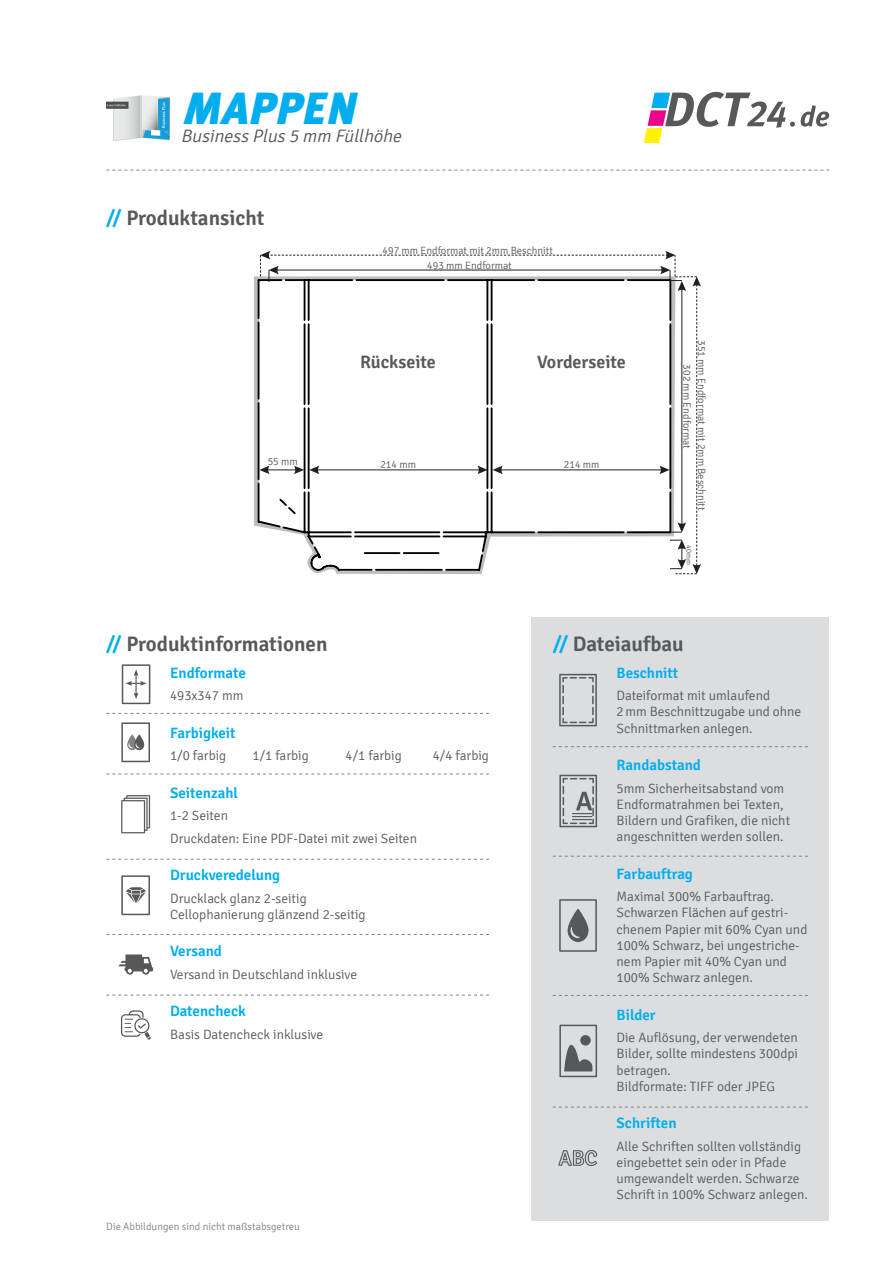
<style>
.page{position:relative;width:893px;height:1263px;background:#fff}
.page>*{position:absolute;margin:0;border:0;box-sizing:border-box;transform-origin:0 0}
.t1{font:italic 900 45px "Meta Plus";color:#00aeef}
.t2{font:600 21px "Signika";color:#57585a}
.t3{font:italic 300 18px "Signika";color:#57585a}
.t4{font:600 18px "Signika";color:#57585a}
.t5{font:600 15px "Signika";color:#00aeef}
.t6{font:300 13.5px/16.2px "Signika";color:#57585a}
.t7{font:300 10.5px "Signika";color:#57585a}
.t8{font:300 10.5px "Signika";color:#808285}
.t9{font:300 7.5px "Signika";color:#57585a}
.s1{color:#00aeef}
</style>
<div class="page">
<div style="left:531px;top:617px;width:298px;height:603px;background:#dcdddf"></div>
<img style="left:106px;top:95px;width:64px;height:46px">
<svg style="left:106px;top:170px;width:723px;height:1px"></svg>
<svg style="left:553px;top:746px;width:255px;height:1px"></svg>
<svg style="left:553px;top:856px;width:255px;height:1px"></svg>
<svg style="left:553px;top:995px;width:255px;height:1px"></svg>
<svg style="left:553px;top:1107px;width:255px;height:1px"></svg>
<svg style="left:106px;top:713px;width:383px;height:1px"></svg>
<svg style="left:106px;top:773px;width:383px;height:1px"></svg>
<svg style="left:106px;top:859px;width:383px;height:1px"></svg>
<svg style="left:106px;top:934px;width:383px;height:1px"></svg>
<svg style="left:106px;top:995px;width:383px;height:1px"></svg>
<svg style="left:122px;top:664px;width:28px;height:40px"></svg>
<svg style="left:121px;top:722px;width:29px;height:40px"></svg>
<svg style="left:121px;top:795px;width:29px;height:38px"></svg>
<svg style="left:121px;top:875px;width:29px;height:40px"></svg>
<svg style="left:118px;top:954px;width:35px;height:21px"></svg>
<svg style="left:121px;top:1010px;width:30px;height:30px"></svg>
<svg style="left:559px;top:674px;width:38px;height:52px"></svg>
<svg style="left:559px;top:775px;width:38px;height:52px"></svg>
<svg style="left:559px;top:899px;width:38px;height:53px"></svg>
<svg style="left:559px;top:1025px;width:38px;height:52px"></svg>
<svg style="left:558px;top:1150px;width:39px;height:16px"></svg>
<svg style="left:259px;top:251px;width:442px;height:323px"></svg>
<svg style="left:801px;top:105px;width:28px;height:22px"></svg>
<svg style="left:644px;top:92px;width:151px;height:51px"></svg>
<p class="t1" style="left:181px;top:82px;width:187px">MAPPEN</p>
<p class="t3" style="left:181px;top:126px;width:226px">BusinessPlus5 mm Füllhöhe</p>
<p class="t2" style="left:106px;top:206px;width:160px"><span class="s1">//</span> Produktansicht</p>
<p class="t7" style="left:383px;top:244px;width:172px">497 mm Endformat mit 2mm Beschnitt</p>
<p class="t7" style="left:427px;top:259px;width:86px">493 mm Endformat</p>
<p class="t4" style="left:360px;top:351px;width:77px">Rückseite</p>
<p class="t4" style="left:537px;top:351px;width:90px">Vorderseite</p>
<p class="t7" style="left:268px;top:456px;width:32px">55 mm</p>
<p class="t7" style="left:380px;top:458px;width:37px">214 mm</p>
<p class="t7" style="left:564px;top:458px;width:37px">214 mm</p>
<p class="t7" style="left:707px;top:340px;width:172px;rotate:90deg">351 mm Endformat mit 2mm Beschnitt</p>
<p class="t7" style="left:693px;top:364px;width:86px;rotate:90deg">302 mm Endformat</p>
<p class="t9" style="left:693px;top:545px;width:21px;rotate:90deg">40mm</p>
<p class="t2" style="left:106px;top:631px;width:223px"><span class="s1">//</span> Produktinformationen</p>
<p class="t5" style="left:170px;top:664px;width:77px">Endformate</p>
<p class="t6" style="left:170px;top:688px;width:75px">493x347 mm</p>
<p class="t5" style="left:170px;top:724px;width:67px">Farbigkeit</p>
<p class="t6" style="left:170px;top:748px;width:58px">1/0 farbig</p>
<p class="t6" style="left:253px;top:748px;width:58px">1/1 farbig</p>
<p class="t6" style="left:346px;top:748px;width:58px">4/1 farbig</p>
<p class="t6" style="left:433px;top:748px;width:58px">4/4 farbig</p>
<p class="t5" style="left:170px;top:784px;width:70px">Seitenzahl</p>
<p class="t6" style="left:170px;top:808px;width:60px">1-2 Seiten</p>
<p class="t6" style="left:170px;top:830px;width:248px">Druckdaten: Eine PDF-Datei mit zwei Seiten</p>
<p class="t5" style="left:170px;top:866px;width:112px">Druckveredelung</p>
<p class="t6" style="left:170px;top:890px;width:138px">Drucklack glanz 2-seitig</p>
<p class="t6" style="left:170px;top:906px;width:197px">Cellophanierung glänzend 2-seitig</p>
<p class="t5" style="left:170px;top:942px;width:53px">Versand</p>
<p class="t6" style="left:170px;top:966px;width:189px">Versand in Deutschland inklusive</p>
<p class="t5" style="left:170px;top:1002px;width:77px">Datencheck</p>
<p class="t6" style="left:170px;top:1026px;width:155px">Basis Datencheck inklusive</p>
<p class="t8" style="left:106px;top:1221px;width:195px">Die Abbildungen sind nicht maßstabsgetreu</p>
<p class="t2" style="left:553px;top:631px;width:132px"><span class="s1">//</span> Dateiaufbau</p>
<p class="t5" style="left:617px;top:664px;width:63px">Beschnitt</p>
<p class="t6" style="left:617px;top:688px;width:186px">Dateiformat mit umlaufend<br>2mm Beschnittzugabe und ohne<br>Schnittmarken anlegen.</p>
<p class="t5" style="left:617px;top:756px;width:86px">Randabstand</p>
<p class="t6" style="left:617px;top:780px;width:175px">5mm Sicherheitsabstand vom<br>Endformatrahmen bei Texten,<br>Bildern und Grafiken, die nicht angeschnitten werden sollen.</p>
<p class="t5" style="left:617px;top:865px;width:78px">Farbauftrag</p>
<p class="t6" style="left:617px;top:889px;width:159px">Maximal 300% Farbauftrag.</p>
<p class="t6" style="left:617px;top:905px;width:192px">Schwarzen Flächen auf gestri&shy;chenem Papier mit 60% Cyan und<br>100% Schwarz, bei ungestriche&shy;nem Papier mit 40% Cyan und<br>100% Schwarz anlegen.</p>
<p class="t5" style="left:617px;top:1006px;width:41px">Bilder</p>
<p class="t6" style="left:617px;top:1030px;width:183px;text-align:justify">Die Auflösung, der verwendeten Bilder, sollte mindestens 300dpi betragen.</p>
<p class="t6" style="left:617px;top:1078px;width:160px">Bildformate: TIFF oder JPEG</p>
<p class="t5" style="left:617px;top:1114px;width:61px">Schriften</p>
<p class="t6" style="left:617px;top:1138px;width:193px">Alle Schriften sollten vollständig eingebettet sein oder in Pfade umgewandelt werden. Schwarze<br>Schrift in 100% Schwarz anlegen.</p>
</div>
